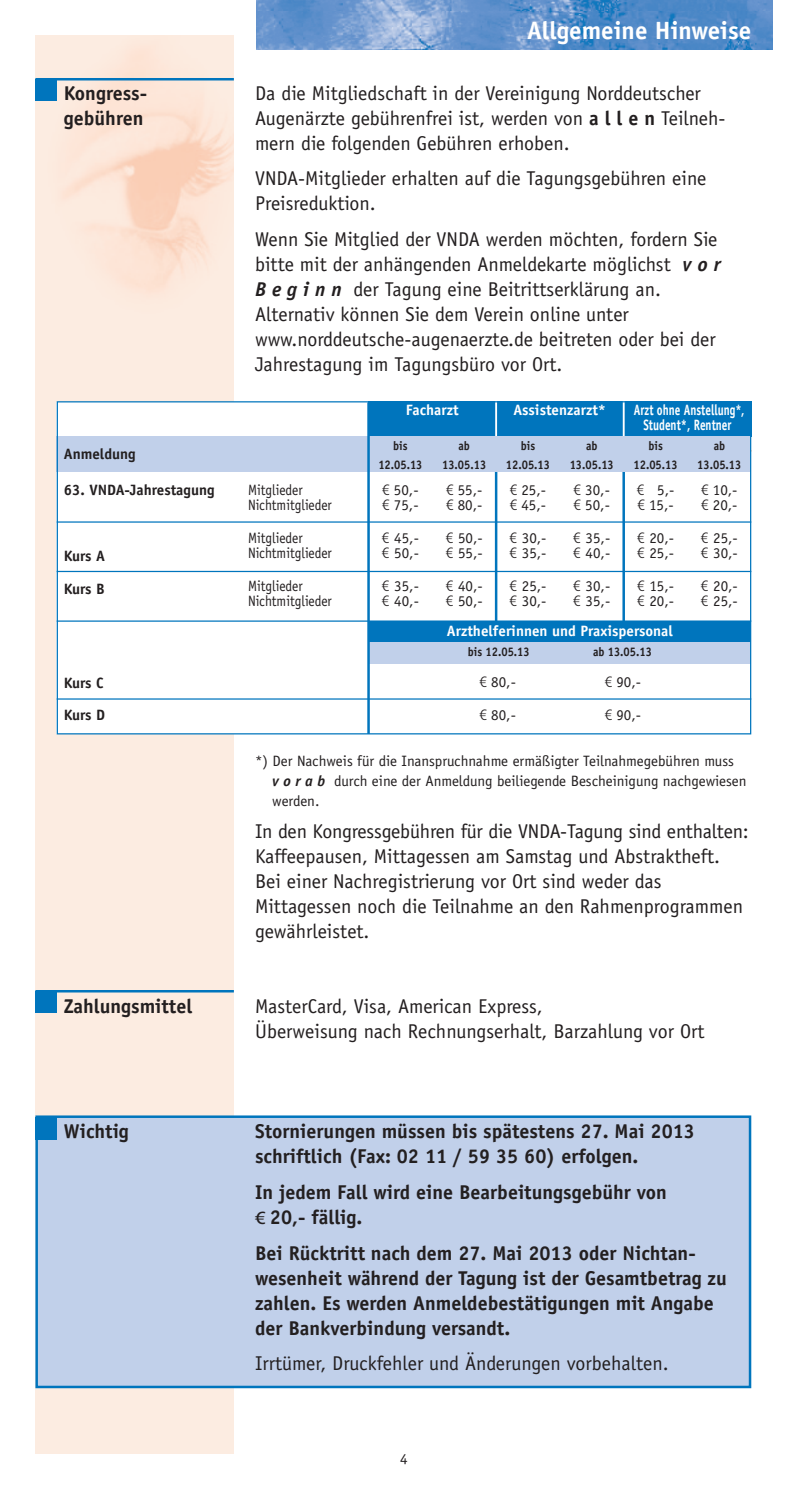
<style>
.page{position:relative;width:808px;height:1489px;background:#fff}
.page>*{position:absolute;margin:0;border:0;box-sizing:border-box;transform-origin:0 0}
.t1{font:700 25px "Officina Sans";color:#fff}
.t2{font:20px/25px "Officina Sans";color:#231f20}
.t3{font:700 20px/25px "Officina Sans";color:#231f20}
.t4{font:15px/15px "Officina Sans";color:#231f20}
.t5{font:15px/15px "Officina Sans";color:#231f20;scale:.9 1}
.t6{font:700 15px "Officina Sans";color:#fff}
.t7{font:700 15px/15px "Officina Sans";color:#fff;text-align:center;scale:.75 1}
.t8{font:700 15px "Officina Sans";color:#231f20}
.t9{font:700 15px/32.8px "Officina Sans";letter-spacing:-.02em;color:#231f20}
.t10{font:700 12.5px "Officina Sans";color:#231f20;scale:.9 1}
.s1{font-weight:700}
.s2{font-weight:700;font-style:italic}
.s3{font-family:"Linotype Euro Font Ato F"}
.s4{font-family:"Linotype Euro Font Ato F";font-weight:400;font-size:17.5px}
</style>
<div class="page">
<div style="left:35px;top:35px;width:199px;height:1418px;background:#fcece1"></div>
<img style="left:35px;top:50px;width:199px;height:243px">
<img style="left:257px;top:0;width:515px;height:50px">
<div style="left:35px;top:991px;width:22px;height:21px;background:#0075bd"></div>
<hr style="left:35px;top:989px;width:199px;height:3px;background:#0075bd">
<div style="left:35px;top:79px;width:22px;height:21px;background:#0075bd"></div>
<hr style="left:35px;top:78px;width:199px;height:2px;background:#0075bd">
<div style="left:38px;top:1117px;width:711px;height:268px;background:#c1d0ea"></div>
<div style="left:35px;top:1115px;width:716px;height:272px;border:2px solid #0075bd"></div>
<div style="left:35px;top:1117px;width:22px;height:22px;background:#0075bd"></div>
<div style="left:57px;top:402px;width:694px;height:331px;background:#fff"></div>
<div style="left:368px;top:401px;width:128px;height:35px;background:#0075bd"></div>
<div style="left:496px;top:401px;width:128px;height:35px;background:#0075bd"></div>
<div style="left:624px;top:401px;width:127px;height:35px;background:#0075bd"></div>
<hr style="left:495px;top:412px;width:2px;height:209px;background:#0075bd">
<hr style="left:622px;top:412px;width:3px;height:210px;background:#0075bd">
<hr style="left:495px;top:401px;width:2px;height:35px;background:#fff">
<hr style="left:623px;top:401px;width:2px;height:35px;background:#fff">
<hr style="left:57px;top:521px;width:694px;height:1px;background:#0075bd">
<hr style="left:57px;top:571px;width:694px;height:1px;background:#0075bd">
<hr style="left:57px;top:620px;width:694px;height:1px;background:#0075bd">
<hr style="left:57px;top:698px;width:694px;height:1px;background:#0075bd">
<div style="left:57px;top:436px;width:694px;height:36px;background:#c1d0ea"></div>
<div style="left:368px;top:621px;width:383px;height:21px;background:#0075bd"></div>
<div style="left:368px;top:642px;width:383px;height:21px;background:#c1d0ea"></div>
<hr style="left:367px;top:402px;width:3px;height:332px;background:#0075bd">
<p class="t1" style="left:527px;top:21px;width:226px">Allgemeine Hinweise</p>
<p class="t3" style="left:64px;top:82px;width:85px">Kongress-</p>
<p class="t2" style="left:255px;top:82px;width:447px">Da die Mitgliedschaft in der Vereinigung Norddeutscher</p>
<p class="t3" style="left:64px;top:107px;width:81px">gebühren</p>
<p class="t2" style="left:255px;top:107px;width:472px">Augenärzte gebührenfrei ist, werden von <span class="s1">a l l e n</span> Teilneh&shy;mern die folgenden Gebühren erhoben.</p>
<p class="t2" style="left:255px;top:167px;width:453px">VNDA-Mitglieder erhalten auf die Tagungsgebühren eine<br>Preisreduktion.</p>
<p class="t2" style="left:255px;top:228px;width:467px">Wenn Sie Mitglied der VNDA werden möchten, fordern Sie bitte mit der anhängenden Anmeldekarte möglichst <span class="s2">v o r B e g i n n</span> der Tagung eine Beitrittserklärung an.<br>Alternativ können Sie dem Verein online unter www.norddeutsche-augenaerzte.de beitreten oder bei der Jahrestagung im Tagungsbüro vor Ort.</p>
<p class="t8" style="left:64px;top:448px;width:73px">Anmeldung</p>
<p class="t8" style="left:64px;top:484px;width:152px">63. VNDA-Jahrestagung</p>
<p class="t9" style="left:64px;top:540px;width:43px">Kurs A<br>Kurs B</p>
<p class="t9" style="left:64px;top:667px;width:43px">Kurs C<br>Kurs D</p>
<p class="t5" style="left:248px;top:484px;width:95px">Mitglieder<br>Nichtmitglieder</p>
<p class="t5" style="left:248px;top:531px;width:95px">Mitglieder<br>Nichtmitglieder</p>
<p class="t5" style="left:248px;top:579px;width:95px">Mitglieder<br>Nichtmitglieder</p>
<p class="t6" style="left:406px;top:404px;width:54px">Facharzt</p>
<p class="t6" style="left:513px;top:404px;width:94px">Assistenzarzt*</p>
<p class="t7" style="left:634px;top:404px;width:149px">Arzt ohne Anstellung*,<br>Student*, Rentner</p>
<p class="t10" style="left:393px;top:441px;width:17px">bis</p>
<p class="t4" style="left:382px;top:483px;width:38px"><span class="s3">U</span> 50,-<br><span class="s3">U</span> 75,-</p>
<p class="t4" style="left:382px;top:531px;width:39px"><span class="s3">U</span> 45,-<br><span class="s3">U</span> 50,-</p>
<p class="t4" style="left:382px;top:579px;width:39px"><span class="s3">U</span> 35,-<br><span class="s3">U</span> 40,-</p>
<p class="t10" style="left:458px;top:441px;width:14px">ab</p>
<p class="t4" style="left:446px;top:483px;width:38px"><span class="s3">U</span> 55,-<br><span class="s3">U</span> 80,-</p>
<p class="t4" style="left:446px;top:531px;width:39px"><span class="s3">U</span> 50,-<br><span class="s3">U</span> 55,-</p>
<p class="t4" style="left:446px;top:579px;width:39px"><span class="s3">U</span> 40,-<br><span class="s3">U</span> 50,-</p>
<p class="t10" style="left:521px;top:441px;width:17px">bis</p>
<p class="t4" style="left:510px;top:483px;width:38px"><span class="s3">U</span> 25,-<br><span class="s3">U</span> 45,-</p>
<p class="t4" style="left:509px;top:531px;width:39px"><span class="s3">U</span> 30,-<br><span class="s3">U</span> 35,-</p>
<p class="t4" style="left:509px;top:579px;width:39px"><span class="s3">U</span> 25,-<br><span class="s3">U</span> 30,-</p>
<p class="t10" style="left:586px;top:441px;width:14px">ab</p>
<p class="t4" style="left:574px;top:483px;width:38px"><span class="s3">U</span> 30,-<br><span class="s3">U</span> 50,-</p>
<p class="t4" style="left:573px;top:531px;width:39px"><span class="s3">U</span> 35,-<br><span class="s3">U</span> 40,-</p>
<p class="t4" style="left:573px;top:579px;width:39px"><span class="s3">U</span> 30,-<br><span class="s3">U</span> 35,-</p>
<p class="t10" style="left:648px;top:441px;width:17px">bis</p>
<p class="t4" style="left:637px;top:483px;width:39px"><span class="s3">U</span> 5,-<br><span class="s3">U</span> 15,-</p>
<p class="t4" style="left:637px;top:531px;width:39px"><span class="s3">U</span> 20,-<br><span class="s3">U</span> 25,-</p>
<p class="t4" style="left:637px;top:579px;width:39px"><span class="s3">U</span> 15,-<br><span class="s3">U</span> 20,-</p>
<p class="t10" style="left:714px;top:441px;width:14px">ab</p>
<p class="t4" style="left:701px;top:483px;width:38px"><span class="s3">U</span> 10,-<br><span class="s3">U</span> 20,-</p>
<p class="t4" style="left:701px;top:531px;width:39px"><span class="s3">U</span> 25,-<br><span class="s3">U</span> 30,-</p>
<p class="t4" style="left:701px;top:579px;width:39px"><span class="s3">U</span> 20,-<br><span class="s3">U</span> 25,-</p>
<p class="t10" style="left:378px;top:459px;width:51px">12.05.13</p>
<p class="t10" style="left:442px;top:459px;width:51px">13.05.13</p>
<p class="t10" style="left:506px;top:459px;width:51px">12.05.13</p>
<p class="t10" style="left:570px;top:459px;width:51px">13.05.13</p>
<p class="t10" style="left:633px;top:459px;width:51px">12.05.13</p>
<p class="t10" style="left:697px;top:459px;width:51px">13.05.13</p>
<p class="t6" style="left:447px;top:624px;width:228px">Arzthelferinnen und Praxispersonal</p>
<p class="t10" style="left:468px;top:647px;width:70px">bis 12.05.13</p>
<p class="t10" style="left:593px;top:647px;width:67px">ab 13.05.13</p>
<p class="t4" style="left:480px;top:676px;width:38px"><span class="s3">U</span> 80,-</p>
<p class="t4" style="left:605px;top:676px;width:38px"><span class="s3">U</span> 90,-</p>
<p class="t4" style="left:480px;top:709px;width:38px"><span class="s3">U</span> 80,-</p>
<p class="t4" style="left:605px;top:709px;width:38px"><span class="s3">U</span> 90,-</p>
<p class="t4" style="left:272px;top:752px;width:476px;line-height:20px;text-indent:-17px">*) Der Nachweis für die Inanspruchnahme ermäßigter Teilnahmegebühren muss<br><span class="s2">v o r a b</span> durch eine der Anmeldung beiliegende Bescheinigung nachgewiesen werden.</p>
<p class="t2" style="left:255px;top:820px;width:495px">In den Kongressgebühren für die VNDA-Tagung sind enthalten:<br>Kaffeepausen, Mittagessen am Samstag und Abstraktheft.<br>Bei einer Nachregistrierung vor Ort sind weder das Mittagessen noch die Teilnahme an den Rahmenprogrammen gewährleistet.</p>
<p class="t3" style="left:64px;top:995px;width:130px">Zahlungsmittel</p>
<p class="t2" style="left:255px;top:995px;width:451px">MasterCard, Visa, American Express,<br>Überweisung nach Rechnungserhalt, Barzahlung vor Ort</p>
<p class="t3" style="left:64px;top:1120px;width:67px">Wichtig</p>
<p class="t3" style="left:255px;top:1120px;width:441px">Stornierungen müssen bis spätestens 27. Mai 2013 schriftlich (Fax: 02 11 / 59 35 60) erfolgen.</p>
<p class="t3" style="left:255px;top:1181px;width:413px">In jedem Fall wird eine Bearbeitungsgebühr von<br><span class="s4">3</span> 20,- fällig.</p>
<p class="t3" style="left:255px;top:1241px;width:473px">Bei Rücktritt nach dem 27. Mai 2013 oder Nichtan&shy;wesenheit während der Tagung ist der Gesamtbetrag zu zahlen. Es werden Anmeldebestätigungen mit Angabe der Bankverbindung versandt.</p>
<p class="t2" style="left:255px;top:1352px;width:415px">Irrtümer, Druckfehler und Änderungen vorbehalten.</p>
<p class="t4" style="left:400px;top:1452px;width:9px">4</p>
</div>
